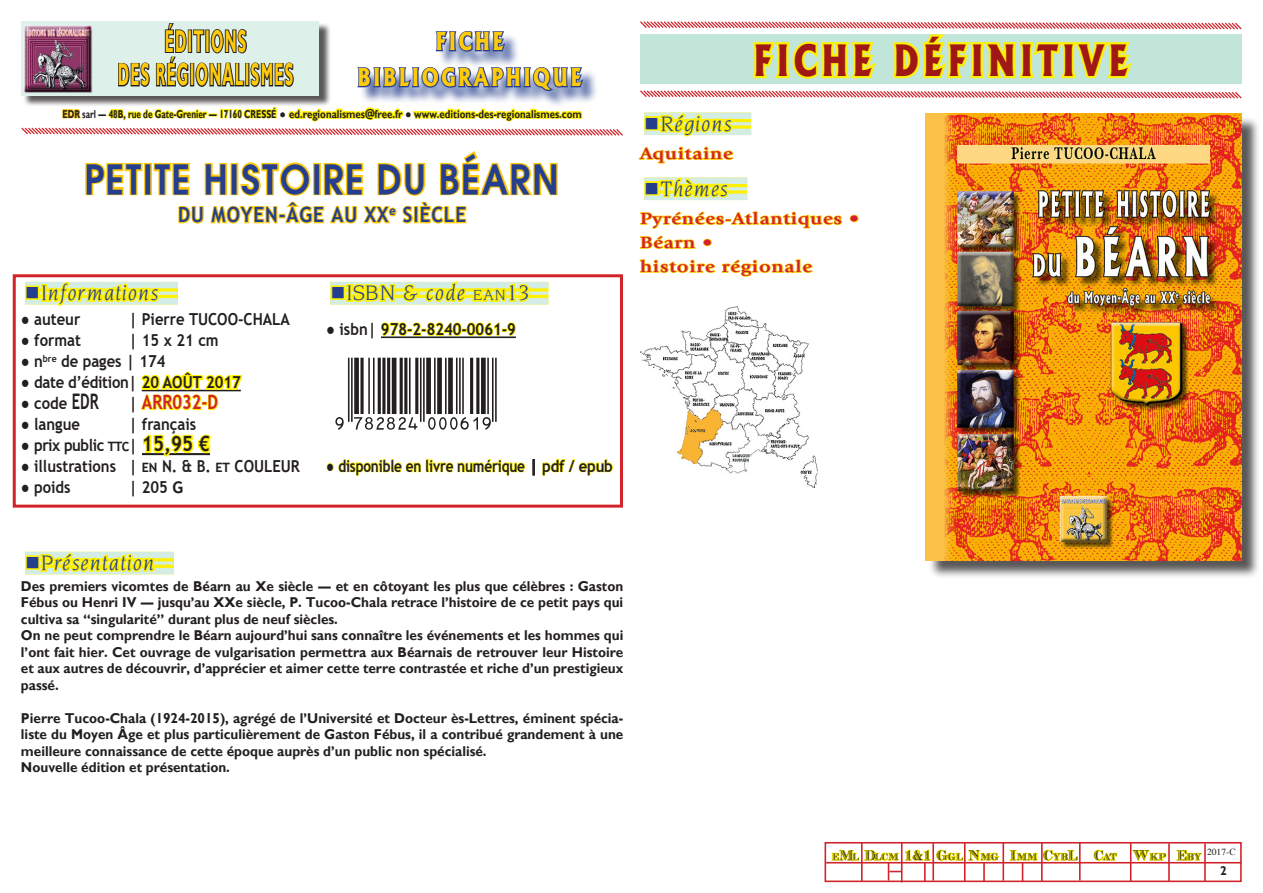
<style>
.page{position:relative;width:1263px;height:893px;background:#fff}
.page>*{position:absolute;margin:0;border:0;box-sizing:border-box;transform-origin:0 0}
.Nouveauté_2{font:800 41.25px "Albertus";letter-spacing:.13em;color:#a01815;scale:.8 1}
.Titre_Livre{font:700 39.6px "Trendex SSK Semi";letter-spacing:.05em;color:#253f8e;scale:.91 1}
.t1{font:700 31.65px/33.5px "Gill Sans";letter-spacing:.09em;color:#feca0a;text-align:center;scale:.45 1}
.t2{font:800 23.7px/36px "Albertus";letter-spacing:.13em;color:#feca0a;text-align:center;scale:.8 1}
.Informations{font:italic 22.5px "Trident SSK";letter-spacing:.075em;color:#253f8e}
.Titre_Livre__2{font:700 21px "Trebuchet MS";letter-spacing:.05em;color:#253f8e;scale:.9 1}
.Texte_1{font:700 19.8px "Trebuchet MS";color:#d1232a;scale:.83 1}
.Thèmes{font:700 16.8px "Giovanni";letter-spacing:.04em;color:#d1232a;scale:1.19 1}
.Texte_1-2{font:700 16.5px "Trebuchet MS";color:#231f20;scale:.9 1}
.Texte_1-3{font:700 16.5px "Trebuchet MS";color:#231f20;scale:.82 1}
.Texte_1-4{font:700 16.5px "Trebuchet MS";letter-spacing:-.02em;color:#231f20;scale:.9 1}
.Texte_1-5{font:700 16.5px "Trebuchet MS";letter-spacing:-.03em;color:#231f20;scale:.9 1}
.Texte{font:700 14.25px/16.5px "Gill Sans";color:#231f20;text-align:justify;scale:.95 1}
.Texte-2{font:700 12.6px "Gill Sans";color:#231f20;scale:.95 1}
.t3{font:700 11.4px "Gill Sans";color:#231f20;scale:.72 1}
.Nouveauté2014{font:9.75px "Trib S Caps SSK";letter-spacing:.02em;color:#231f20;scale:.82 1}
.Interligne{font:9.45px "Times";color:#231f20}
.s1{font-family:"Trebuchet MS"}
.s2{font-family:"Century Schoolbook BT";font-style:normal}
.s3{font-size:21.45px}
.s4{font-size:16.5px;color:#231f20}
.s5{font-size:21px}
.s6{font-style:inherit}
.s7{font-size:15.75px}
.s8{font-size:13.95px}
</style>
<div class="page">
<svg style="left:1093px;top:849px;width:24px;height:13px"></svg>
<svg style="left:1132px;top:850px;width:35px;height:11px"></svg>
<svg style="left:1176px;top:850px;width:26px;height:11px"></svg>
<div style="left:824px;top:842px;width:418px;height:40px;border:2px solid #d1232a"></div>
<hr style="left:826px;top:862px;width:416px;height:1px;background:#d1232a">
<hr style="left:861px;top:842px;width:1px;height:39px;background:#d1232a">
<hr style="left:901px;top:842px;width:1px;height:40px;background:#d1232a">
<hr style="left:964px;top:843px;width:1px;height:39px;background:#d1232a">
<hr style="left:1002px;top:842px;width:2px;height:38px;background:#d1232a">
<hr style="left:1041px;top:842px;width:2px;height:40px;background:#d1232a">
<hr style="left:1079px;top:842px;width:1px;height:38px;background:#d1232a">
<hr style="left:1204px;top:843px;width:2px;height:38px;background:#d1232a">
<hr style="left:932px;top:842px;width:2px;height:38px;background:#d1232a">
<hr style="left:1130px;top:843px;width:1px;height:38px;background:#d1232a">
<hr style="left:1168px;top:843px;width:2px;height:39px;background:#d1232a">
<svg style="left:1009px;top:849px;width:69px;height:33px"></svg>
<svg style="left:831px;top:847px;width:168px;height:35px"></svg>
<svg style="left:640px;top:90px;width:602px;height:9px"></svg>
<div style="left:360px;top:33px;width:240px;height:75px;background:#253f8e;opacity:.75"></div>
<svg style="left:434px;top:31px;width:73px;height:22px;background:#7f8ebc"></svg>
<svg style="left:357px;top:59px;width:228px;height:34px"></svg>
<svg style="left:21px;top:105px;width:602px;height:31px"></svg>
<div style="left:23px;top:23px;width:308px;height:84px;background:#231f20;opacity:.75"></div>
<div style="left:21px;top:21px;width:298px;height:74px;background:#ddf1ea"></div>
<svg style="left:118px;top:23px;width:176px;height:64px"></svg>
<div style="left:21px;top:25px;width:72px;height:71px;background:#231f20;opacity:.75"></div>
<svg style="left:29px;top:288px;width:149px;height:10px"></svg>
<div style="left:25px;top:282px;width:153px;height:6px;background:#d4ede4"></div>
<hr style="left:25px;top:292px;width:153px;height:3px;background:#d4ede4">
<div style="left:25px;top:298px;width:153px;height:6px;background:#d4ede4"></div>
<div style="left:25px;top:285px;width:15px;height:15px;border:3px solid #fff101"></div>
<svg style="left:39px;top:281px;width:123px;height:26px"></svg>
<svg style="left:141px;top:371px;width:101px;height:40px"></svg>
<svg style="left:142px;top:434px;width:70px;height:24px"></svg>
<svg style="left:330px;top:288px;width:218px;height:10px"></svg>
<div style="left:330px;top:282px;width:218px;height:6px;background:#d4ede4"></div>
<hr style="left:330px;top:292px;width:218px;height:3px;background:#d4ede4">
<div style="left:330px;top:298px;width:218px;height:6px;background:#d4ede4"></div>
<hr style="left:381px;top:336px;width:135px;height:2px;background:#231f20">
<div style="left:331px;top:285px;width:14px;height:15px;border:3px solid #fff101"></div>
<svg style="left:345px;top:281px;width:186px;height:24px"></svg>
<svg style="left:381px;top:322px;width:135px;height:15px"></svg>
<svg style="left:326px;top:458px;width:200px;height:18px"></svg>
<svg style="left:533px;top:459px;width:1px;height:16px"></svg>
<svg style="left:542px;top:458px;width:71px;height:18px"></svg>
<svg style="left:85px;top:162px;width:58px;height:34px"></svg>
<div style="left:144px;top:163px;width:8px;height:32px;border:3px solid #feca0a"></div>
<svg style="left:153px;top:151px;width:405px;height:73px"></svg>
<svg style="left:735px;top:119px;width:16px;height:10px"></svg>
<div style="left:644px;top:113px;width:107px;height:6px;background:#d4ede4"></div>
<hr style="left:644px;top:122px;width:107px;height:3px;background:#d4ede4">
<div style="left:644px;top:129px;width:107px;height:6px;background:#d4ede4"></div>
<svg style="left:638px;top:112px;width:97px;height:52px"></svg>
<div style="left:850px;top:215px;width:9px;height:7px;border:2px solid #feca0a;border-radius:50%"></div>
<svg style="left:640px;top:177px;width:203px;height:72px"></svg>
<div style="left:703px;top:239px;width:9px;height:7px;border:2px solid #feca0a;border-radius:50%"></div>
<svg style="left:639px;top:259px;width:174px;height:18px"></svg>
<img style="left:640px;top:307px;width:177px;height:180px">
<svg style="left:25px;top:558px;width:149px;height:10px"></svg>
<div style="left:25px;top:552px;width:149px;height:6px;background:#d4ede4"></div>
<svg style="left:25px;top:561px;width:149px;height:4px"></svg>
<div style="left:25px;top:568px;width:149px;height:6px;background:#d4ede4"></div>
<div style="left:26px;top:555px;width:14px;height:15px;border:3px solid #fff101"></div>
<svg style="left:39px;top:551px;width:119px;height:24px"></svg>
<div style="left:13px;top:274px;width:610px;height:234px;border:3px solid #d1232a"></div>
<div style="left:640px;top:34px;width:602px;height:50px;background:#c1e5d8"></div>
<svg style="left:640px;top:21px;width:602px;height:58px"></svg>
<div style="left:928px;top:116px;width:332px;height:463px;background:#231f20;opacity:.75"></div>
<img style="left:926px;top:114px;width:316px;height:446px">
<h3 class="t1" style="left:118px;top:25px;width:391px">ÉDITIONS<br>DES RÉGIONALISMES</h3>
<h3 class="t2" style="left:358px;top:23px;width:282px">FICHE<br>BIBLIOGRAPHIQUE</h3>
<p class="t3" style="left:63px;top:107px;width:722px">EDR sarl — 48B, rue de Gate-Grenier — 17160 CRESSÉ <span class="s1">●</span> ed.regionalismes@free.fr <span class="s1">●</span> www.editions-des-regionalismes.com</p>
<p class="Titre_Livre" style="left:86px;top:153px;width:521px">PETITE HISTOIRE DU BÉARN</p>
<p class="Titre_Livre__2" style="left:178px;top:202px;width:321px">DU MOYEN-ÂGE AU XX<sup>e</sup> SIÈCLE</p>
<p class="Informations" style="left:25px;top:281px;width:135px"><span class="s2">▪</span>Informations</p>
<p class="Texte_1-2" style="left:21px;top:309px;width:68px">● auteur</p>
<p class="Texte_1-2" style="left:129px;top:309px;width:181px">| Pierre TUCOO-CHALA</p>
<p class="Texte_1-2" style="left:21px;top:330px;width:68px">● format</p>
<p class="Texte_1-2" style="left:129px;top:330px;width:101px">| 15 x 21 cm</p>
<p class="Texte_1-2" style="left:21px;top:351px;width:162px">● n<sup>bre</sup> de pages | 174</p>
<p class="Texte_1-4" style="left:21px;top:372px;width:246px">● date d’édition| 20 AOÛT 2017</p>
<p class="Texte_1-2" style="left:21px;top:393px;width:88px">● code <span class="s3">EDR</span></p>
<p class="Texte_1" style="left:129px;top:390px;width:109px"><span class="s4">|</span> ARR032-D</p>
<p class="Texte_1-2" style="left:21px;top:414px;width:67px">● langue</p>
<p class="Texte_1-2" style="left:129px;top:414px;width:77px">| français</p>
<p class="Texte_1-5" style="left:21px;top:435px;width:212px">● prix public ttc| <span class="s5">15,95 €</span></p>
<p class="Texte_1-2" style="left:21px;top:456px;width:312px">● illustrations | en N. &amp; B. et COULEUR</p>
<p class="Texte_1-2" style="left:21px;top:477px;width:57px">● poids</p>
<p class="Texte_1-2" style="left:129px;top:477px;width:62px">| 205 <span class="s5">g</span></p>
<p class="Informations" style="left:330px;top:281px;width:200px"><span class="s2">▪</span><span class="s6">ISBN</span> &amp; code <span class="s7">EAN</span>13</p>
<p class="Texte_1-2" style="left:326px;top:319px;width:212px">● isbn| 978-2-8240-0061-9</p>
<p class="Texte_1-3" style="left:326px;top:455px;width:351px">● disponible en livre numérique | pdf / epub</p>
<p class="Nouveauté_2" style="left:753px;top:34px;width:471px">FICHE DÉFINITIVE</p>
<p class="Informations" style="left:644px;top:111px;width:89px"><span class="s2">▪</span>Régions</p>
<p class="Thèmes" style="left:640px;top:144px;width:80px">Aquitaine</p>
<p class="Informations" style="left:644px;top:176px;width:85px"><span class="s2">▪</span>Thèmes</p>
<p class="Thèmes" style="left:640px;top:209px;width:186px">Pyrénées-Atlantiques •</p>
<p class="Thèmes" style="left:640px;top:233px;width:62px">Béarn •</p>
<p class="Thèmes" style="left:640px;top:257px;width:146px">histoire régionale</p>
<p class="Informations" style="left:25px;top:550px;width:131px"><span class="s2">▪</span>Présentation</p>
<p class="Texte" style="left:21px;top:578px;width:635px">Des premiers vicomtes de Béarn au Xe siècle — et en côtoyant les plus que célèbres : Gaston Fébus ou Henri IV — jusqu’au XXe siècle, P. Tucoo-Chala retrace l’histoire de ce petit pays qui cultiva sa “singularité” durant plus de neuf siècles.</p>
<p class="Texte" style="left:21px;top:627px;width:635px">On ne peut comprendre le Béarn aujourd’hui sans connaître les événements et les hommes qui l’ont fait hier. Cet ouvrage de vulgarisation permettra aux Béarnais de retrouver leur Histoire et aux autres de découvrir, d’apprécier et aimer cette terre contrastée et riche d’un prestigieux passé.</p>
<p class="Texte" style="left:21px;top:710px;width:636px">Pierre Tucoo-Chala (1924-2015), agrégé de l’Université et Docteur ès-Lettres, éminent spécia&shy;liste du Moyen Âge et plus particulièrement de Gaston Fébus, il a contribué grandement à une meilleure connaissance de cette époque auprès d’un public non spécialisé.</p>
<p class="Texte" style="left:21px;top:759px;width:221px">Nouvelle édition et présentation.</p>
<p class="Nouveauté2014" style="left:832px;top:851px;width:453px">E<span class="s8">M</span>L <span class="s8">D</span>LCM <span class="s8">1&amp;1 G</span>GL <span class="s8">N</span>MG <span class="s8">I</span>MM <span class="s8">C</span>YB<span class="s8">L C</span>AT <span class="s8">W</span>KP <span class="s8">E</span>BY</p>
<p class="Interligne" style="left:1207px;top:847px;width:30px">2017-C</p>
<p class="Texte-2" style="left:1220px;top:863px;width:8px">2</p>
</div>
